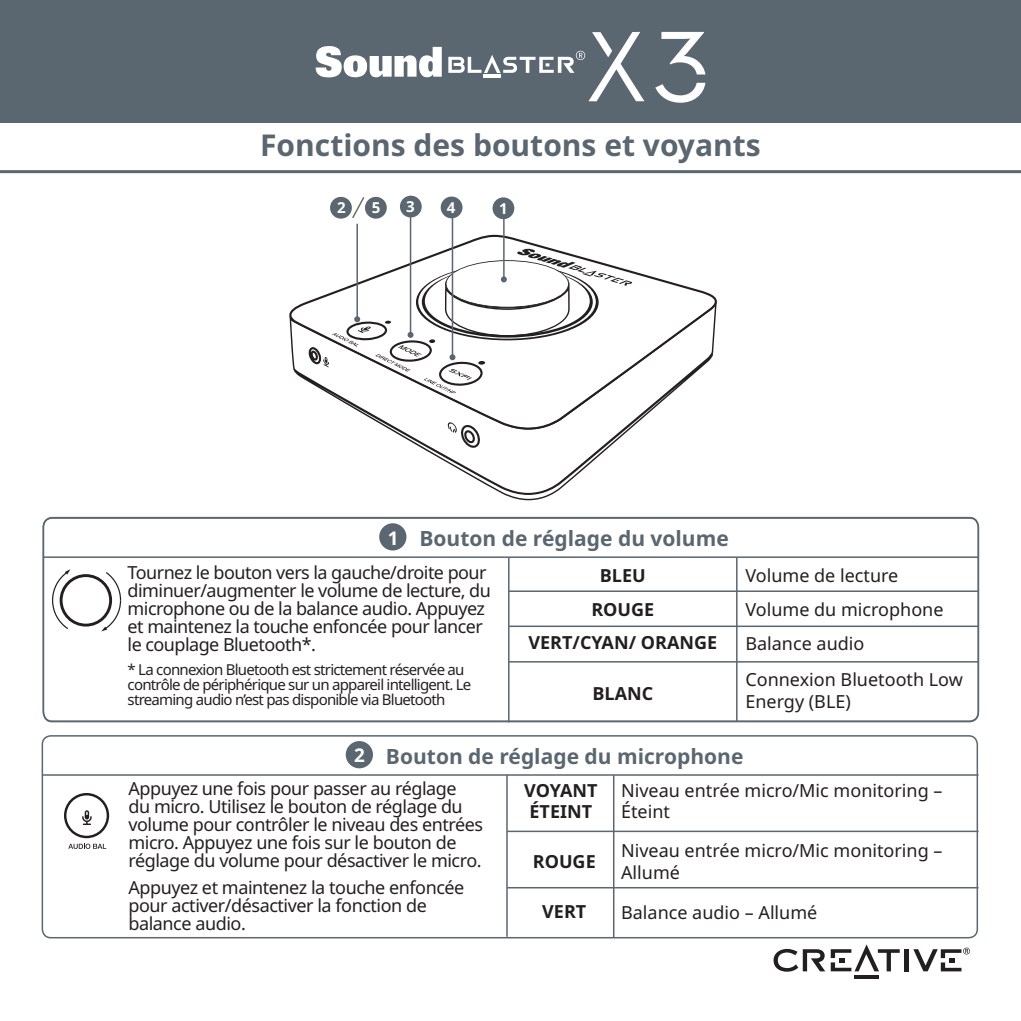
<style>
.page{position:relative;width:1021px;height:1021px;background:#fff}
.page>*{position:absolute;margin:0;border:0;box-sizing:border-box;transform-origin:0 0}
.t1{font:700 30px "Noto Sans";color:#5a6670}
.t2{font:700 21px "Noto Sans";color:#5a6670}
.t3{font:700 18.9px "Noto Sans";color:#fff}
.Create_Left_Spacing{font:18px/18px "Noto Sans";letter-spacing:-.025em;color:#231f20}
.Create_Left_Spacing-2{font:18px/21.6px "Noto Sans";color:#231f20}
.Create_Left_Spacing-3{font:700 18px/21.6px "Noto Sans";color:#231f20}
.Create_Left_Spacing-4{font:15px/15px "Noto Sans";letter-spacing:-.05em;color:#231f20}
.t4{font:700 15px "Noto Sans";color:#fff}
</style>
<div class="page">
<svg style="left:854px;top:975px;width:25px;height:3px"></svg>
<hr style="left:904px;top:949px;width:4px;height:22px;background:#231f20">
<svg style="left:773px;top:944px;width:126px;height:27px"></svg>
<svg style="left:913px;top:947px;width:56px;height:24px"></svg>
<div style="left:0;top:0;width:1020px;height:122px;background:#5a6670"></div>
<svg style="left:315px;top:46px;width:127px;height:32px"></svg>
<svg style="left:448px;top:32px;width:257px;height:71px"></svg>
<hr style="left:0;top:170px;width:1020px;height:3px;background:#5a6670">
<svg style="left:425px;top:450px;width:181px;height:44px"></svg>
<svg style="left:289px;top:233px;width:428px;height:195px"></svg>
<div style="left:492px;top:197px;width:22px;height:22px;background:#5a6670;border-radius:50%"></div>
<hr style="left:503px;top:218px;width:1px;height:61px;background:#5a6670">
<hr style="left:356px;top:224px;width:2px;height:95px;background:#5a6670">
<hr style="left:410px;top:206px;width:1px;height:129px;background:#5a6670">
<div style="left:400px;top:196px;width:22px;height:21px;background:#5a6670;border-radius:50%"></div>
<hr style="left:451px;top:207px;width:2px;height:150px;background:#5a6670">
<svg style="left:306px;top:248px;width:326px;height:202px"></svg>
<div style="left:440px;top:196px;width:22px;height:22px;background:#5a6670;border-radius:50%"></div>
<div style="left:42px;top:735px;width:936px;height:203px;border:2px solid #5a6670;border-radius:9px"></div>
<hr style="left:507px;top:830px;width:471px;height:2px;background:#5a6670">
<hr style="left:43px;top:774px;width:935px;height:1px;background:#5a6670">
<hr style="left:507px;top:887px;width:471px;height:1px;background:#5a6670">
<hr style="left:506px;top:774px;width:1px;height:162px;background:#5a6670">
<div style="left:346px;top:741px;width:27px;height:27px;background:#5a6670;border-radius:50%"></div>
<hr style="left:613px;top:775px;width:1px;height:162px;background:#5a6670">
<div style="left:43px;top:517px;width:936px;height:205px;border:2px solid #5a6670;border-radius:9px"></div>
<hr style="left:509px;top:590px;width:469px;height:2px;background:#5a6670">
<hr style="left:44px;top:556px;width:934px;height:2px;background:#5a6670">
<hr style="left:509px;top:625px;width:469px;height:2px;background:#5a6670">
<hr style="left:509px;top:661px;width:469px;height:1px;background:#5a6670">
<hr style="left:508px;top:557px;width:1px;height:165px;background:#5a6670">
<div style="left:379px;top:523px;width:27px;height:27px;background:#5a6670;border-radius:50%"></div>
<hr style="left:736px;top:557px;width:1px;height:164px;background:#5a6670">
<div style="left:60px;top:574px;width:52px;height:52px;border:3px solid #231f20;border-radius:50%"></div>
<svg style="left:52px;top:569px;width:18px;height:60px"></svg>
<svg style="left:101px;top:572px;width:21px;height:59px"></svg>
<svg style="left:68px;top:843px;width:38px;height:6px"></svg>
<div style="left:64px;top:793px;width:45px;height:45px;border:2px solid #231f20;border-radius:50%"></div>
<svg style="left:82px;top:810px;width:10px;height:15px"></svg>
<div style="left:330px;top:197px;width:22px;height:22px;background:#5a6670;border-radius:50%"></div>
<svg style="left:351px;top:197px;width:14px;height:21px"></svg>
<div style="left:365px;top:197px;width:22px;height:22px;background:#5a6670;border-radius:50%"></div>
<p class="t1" style="left:260px;top:124px;width:502px">Fonctions des boutons et voyants</p>
<p class="t4" style="left:406px;top:196px;width:10px">3</p>
<p class="t4" style="left:447px;top:197px;width:10px">4</p>
<p class="t4" style="left:499px;top:198px;width:10px">1</p>
<p class="t4" style="left:337px;top:197px;width:10px">2</p>
<p class="t4" style="left:372px;top:197px;width:10px">5</p>
<p class="t3" style="left:388px;top:524px;width:12px">1</p>
<p class="t2" style="left:419px;top:523px;width:311px">Bouton de réglage du volume</p>
<p class="Create_Left_Spacing" style="left:128px;top:564px;width:365px">Tournez le bouton vers la gauche/droite pour diminuer/augmenter le volume de lecture, du microphone ou de la balance audio. Appuyez et maintenez la touche enfoncée pour lancer le couplage Bluetooth*.</p>
<p class="Create_Left_Spacing-4" style="left:128px;top:662px;width:345px">* La connexion Bluetooth est strictement réservée au contrôle de périphérique sur un appareil intelligent. Le streaming audio n’est pas disponible via Bluetooth</p>
<p class="Create_Left_Spacing-3" style="left:600px;top:565px;width:47px">BLEU</p>
<p class="Create_Left_Spacing-2" style="left:745px;top:565px;width:154px">Volume de lecture</p>
<p class="Create_Left_Spacing-3" style="left:591px;top:599px;width:64px">ROUGE</p>
<p class="Create_Left_Spacing-2" style="left:745px;top:599px;width:200px">Volume du microphone</p>
<p class="Create_Left_Spacing-3" style="left:528px;top:632px;width:190px">VERT/CYAN/ ORANGE</p>
<p class="Create_Left_Spacing-2" style="left:745px;top:632px;width:120px">Balance audio</p>
<p class="Create_Left_Spacing-3" style="left:592px;top:683px;width:62px">BLANC</p>
<p class="Create_Left_Spacing-2" style="left:745px;top:669px;width:219px">Connexion Bluetooth Low<br>Energy (BLE)</p>
<p class="t3" style="left:354px;top:742px;width:12px">2</p>
<p class="t2" style="left:386px;top:742px;width:359px">Bouton de réglage du microphone</p>
<p class="Create_Left_Spacing-2" style="left:621px;top:779px;width:323px">Niveau entrée micro/Mic monitoring –<br>Éteint</p>
<p class="Create_Left_Spacing" style="left:128px;top:780px;width:356px">Appuyez une fois pour passer au réglage<br>du micro. Utilisez le bouton de réglage du volume pour contrôler le niveau des entrées micro. Appuyez une fois sur le bouton de réglage du volume pour désactiver le micro.</p>
<p class="Create_Left_Spacing" style="left:128px;top:878px;width:337px">Appuyez et maintenez la touche enfoncée pour activer/désactiver la fonction de balance audio.</p>
<p class="Create_Left_Spacing-3" style="left:524px;top:779px;width:75px">VOYANT<br>ÉTEINT</p>
<p class="Create_Left_Spacing-3" style="left:533px;top:851px;width:64px">ROUGE</p>
<p class="Create_Left_Spacing-3" style="left:542px;top:901px;width:46px">VERT</p>
<p class="Create_Left_Spacing-2" style="left:621px;top:840px;width:323px">Niveau entrée micro/Mic monitoring –<br>Allumé</p>
<p class="Create_Left_Spacing-2" style="left:621px;top:901px;width:198px">Balance audio – Allumé</p>
</div>
